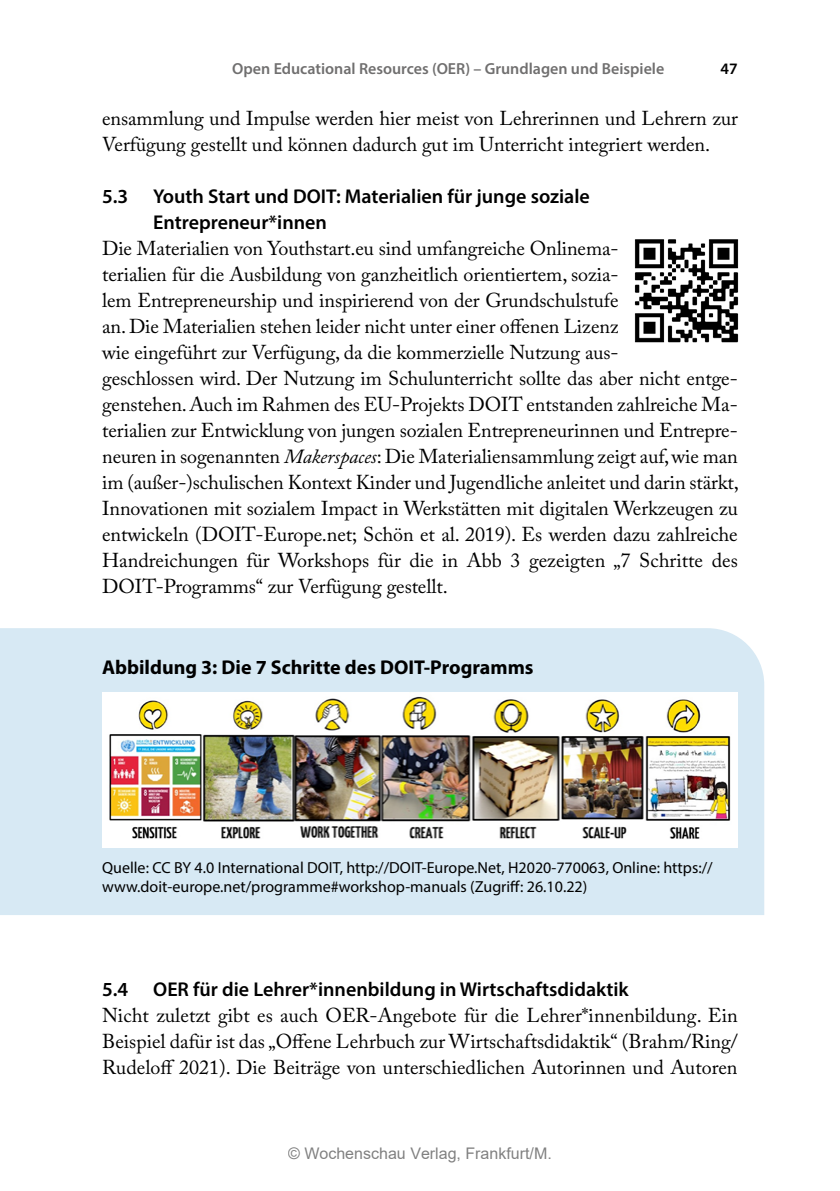
<style>
.page{position:relative;width:840px;height:1191px;background:#fff}
.page>*{position:absolute;margin:0;border:0;box-sizing:border-box;transform-origin:0 0}
.WS101_Grundschrift{font:20px/26px "Adobe Caslon Pro";letter-spacing:-.005em;color:#000}
.WS107_Grundschrift_H{font:600 20px/26px "Myriad Pro";color:#000}
.Grafik_Ü{font:700 20px "Myriad Pro";color:#000}
.Grafik_Abb_x_klein{font:16px/19.2px "Myriad Pro";color:#000}
.t1{font:600 16px "Myriad Pro";color:#706f6f}
.t2{font:16px "Arial";color:rgb(0 0 0/.5)}
.t3{font:600 16px "Myriad Pro";color:#000}
.s1{font-style:italic}
</style>
<div class="page">
<img style="left:634px;top:239px;width:105px;height:104px">
<div style="left:0;top:628px;width:763px;height:287px;background:#d7e9f4"></div>
<div style="left:102px;top:860px;width:635px;height:38px;background:#d7e9f4"></div>
<div style="left:102px;top:658px;width:635px;height:36px;background:#d7e9f4"></div>
<img style="left:102px;top:692px;width:635px;height:155px">
<p class="t1" style="left:232px;top:58px;width:433px">Open Educational Resources (OER) – Grundlagen und Beispiele</p>
<p class="t3" style="left:720px;top:58px;width:19px">47</p>
<p class="WS101_Grundschrift" style="left:102px;top:105px;width:637px">ensammlung und Impulse werden hier meist von Lehrerinnen und Lehrern zur<br>Verfügung gestellt und können dadurch gut im Unterricht integriert werden.</p>
<p class="WS107_Grundschrift_H" style="left:153px;top:183px;width:438px;text-indent:-51px">5.3 Youth Start und DOIT: Materialien für junge soziale<br>Entrepreneur*innen</p>
<p class="WS101_Grundschrift" style="left:102px;top:235px;width:638px">Die Materialien von Youthstart.eu sind umfangreiche Onlinema-<br>terialien für die Ausbildung von ganzheitlich orientiertem, sozia-<br>lem Entrepreneurship und inspirierend von der Grundschulstufe<br>an. Die Materialien stehen leider nicht unter einer offenen Lizenz<br>wie eingeführt zur Verfügung, da die kommerzielle Nutzung aus-<br>geschlossen wird. Der Nutzung im Schulunterricht sollte das aber nicht entge&shy;genstehen. Auch im Rahmen des EU-Projekts DOIT entstanden zahlreiche Ma&shy;terialien zur Entwicklung von jungen sozialen Entrepreneurinnen und Entrepre&shy;neuren in sogenannten <span class="s1">Makerspaces</span>: Die Materialiensammlung zeigt auf, wie man im (außer-)schulischen Kontext Kinder und Jugendliche anleitet und darin stärkt, Innovationen mit sozialem Impact in Werkstätten mit digitalen Werkzeugen zu entwickeln (DOIT-Europe.net; Schön et al. 2019). Es werden dazu zahlreiche Handreichungen für Workshops für die in Abb 3 gezeigten „7 Schritte des DOIT-Programms“ zur Verfügung gestellt.</p>
<p class="Grafik_Ü" style="left:102px;top:654px;width:432px">Abbildung 3: Die 7 Schritte des DOIT-Programms</p>
<p class="Grafik_Abb_x_klein" style="left:102px;top:857px;width:611px">Quelle: CC BY 4.0 International DOIT, http://DOIT-Europe.Net, H2020-770063, Online: https:// www.doit-europe.net/programme#workshop-manuals (Zugriff: 26.10.22)</p>
<p class="WS107_Grundschrift_H" style="left:102px;top:976px;width:527px">5.4 OER für die Lehrer*innenbildung in Wirtschaftsdidaktik</p>
<p class="WS101_Grundschrift" style="left:102px;top:1002px;width:636px;text-align:justify">Nicht zuletzt gibt es auch OER-Angebote für die Lehrer*innenbildung. Ein Beispiel dafür ist das „Offene Lehrbuch zur Wirtschaftsdidaktik“ (Brahm/Ring/ Rudeloff 2021). Die Beiträge von unterschiedlichen Autorinnen und Autoren</p>
<p class="t2" style="left:288px;top:1142px;width:265px">© Wochenschau Verlag, Frankfurt/M.</p>
</div>
